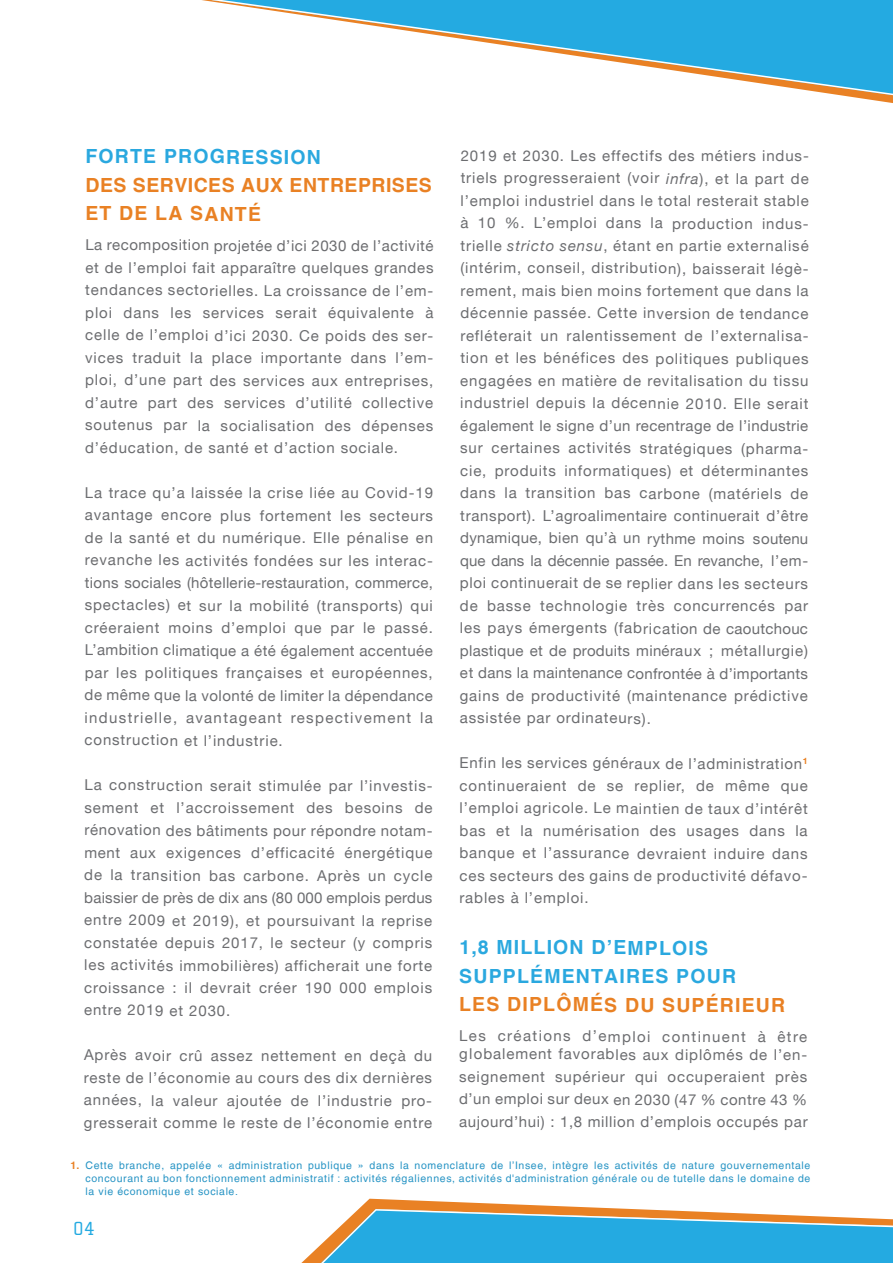
<style>
.page{position:relative;width:893px;height:1263px;background:#fff}
.page>*{position:absolute;margin:0;border:0;box-sizing:border-box;transform-origin:0 0}
.t1{font:700 19.5px/28.5px "Helvetica LT";letter-spacing:.06em;color:#2aa8df}
.t2{font:700 19.5px/28.3px "Helvetica LT";letter-spacing:.02em;color:#e98124}
.t3{font:700 19.5px "Helvetica LT";letter-spacing:.06em;color:#e98124}
.t4{font:19.5px "Cholla Slab OT";color:#24aae1}
.t5{font:15px/22.5px "Helvetica Neue LT";letter-spacing:.06em;color:#6c6d70;text-align:justify}
.t6{font:10.5px/12.6px "Helvetica LT";letter-spacing:.06em;color:#2593c4;text-align:justify}
.t7{font:700 10.5px "Helvetica LT";color:#e98124}
.s1{font-style:italic}
</style>
<div class="page">
<svg style="left:202px;top:0;width:691px;height:103px"></svg>
<svg style="left:301px;top:1199px;width:592px;height:64px"></svg>
<h1 class="t1" style="left:86px;top:142px;width:237px">FORTE PROGRESSION</h1>
<h1 class="t2" style="left:85px;top:171px;width:348px">DES SERVICES AUX ENTREPRISES<br>ET DE LA SANTÉ</h1>
<p class="t5" style="left:85px;top:234px;width:350px">La recomposition projetée d’ici 2030 de l’activité et de l’emploi fait apparaître quelques grandes tendances sectorielles. La croissance de l’em&shy;ploi dans les services serait équivalente à celle de l’emploi d’ici 2030. Ce poids des ser&shy;vices traduit la place importante dans l’em&shy;ploi, d’une part des services aux entreprises, d’autre part des services d’utilité collective soutenus par la socialisation des dépenses d’éducation, de santé et d’action sociale.</p>
<p class="t5" style="left:85px;top:481px;width:350px">La trace qu’a laissée la crise liée au Covid-19 avantage encore plus fortement les secteurs de la santé et du numérique. Elle pénalise en revanche les activités fondées sur les interac&shy;tions sociales (hôtellerie-restauration, commerce, spectacles) et sur la mobilité (transports) qui créeraient moins d’emploi que par le passé.<br>L’ambition climatique a été également accentuée par les politiques françaises et européennes, de même que la volonté de limiter la dépendance industrielle, avantageant respectivement la construction et l’industrie.</p>
<p class="t5" style="left:84px;top:774px;width:350px">La construction serait stimulée par l’investis&shy;sement et l’accroissement des besoins de rénovation des bâtiments pour répondre notam&shy;ment aux exigences d’efficacité énergétique de la transition bas carbone. Après un cycle baissier de près de dix ans (80 000 emplois perdus entre 2009 et 2019), et poursuivant la reprise constatée depuis 2017, le secteur (y compris les activités immobilières) afficherait une forte croissance : il devrait créer 190 000 emplois entre 2019 et 2030.</p>
<p class="t5" style="left:84px;top:1044px;width:350px">Après avoir crû assez nettement en deçà du reste de l’économie au cours des dix dernières années, la valeur ajoutée de l’industrie pro&shy;gresserait comme le reste de l’économie entre</p>
<p class="t5" style="left:460px;top:144px;width:351px">2019 et 2030. Les effectifs des métiers indus&shy;triels progresseraient (voir <span class="s1">infra</span>), et la part de l’emploi industriel dans le total resterait stable à 10 %. L’emploi dans la production indus&shy;trielle <span class="s1">stricto sensu</span>, étant en partie externalisé (intérim, conseil, distribution), baisserait légè&shy;rement, mais bien moins fortement que dans la décennie passée. Cette inversion de tendance refléterait un ralentissement de l’externalisa&shy;tion et les bénéfices des politiques publiques engagées en matière de revitalisation du tissu industriel depuis la décennie 2010. Elle serait également le signe d’un recentrage de l’industrie sur certaines activités stratégiques (pharma&shy;cie, produits informatiques) et déterminantes dans la transition bas carbone (matériels de transport). L’agroalimentaire continuerait d’être dynamique, bien qu’à un rythme moins soutenu que dans la décennie passée. En revanche, l’em&shy;ploi continuerait de se replier dans les secteurs de basse technologie très concurrencés par les pays émergents (fabrication de caoutchouc plastique et de produits minéraux ; métallurgie) et dans la maintenance confrontée à d’importants gains de productivité (maintenance prédictive assistée par ordinateurs).</p>
<p class="t5" style="left:459px;top:752px;width:350px">Enfin les services généraux de l’administration<sup>1 </sup>continueraient de se replier, de même que l’emploi agricole. Le maintien de taux d’intérêt bas et la numérisation des usages dans la banque et l’assurance devraient induire dans ces secteurs des gains de productivité défavo&shy;rables à l’emploi.</p>
<h1 class="t1" style="left:459px;top:933px;width:278px">1,8 MILLION D’EMPLOIS<br>SUPPLÉMENTAIRES POUR</h1>
<h1 class="t3" style="left:459px;top:993px;width:328px">LES DIPLÔMÉS DU SUPÉRIEUR</h1>
<p class="t5" style="left:459px;top:1027px;width:350px;line-height:18px">Les créations d’emploi continuent à être globalement favorables aux diplômés de l’en-</p>
<p class="t5" style="left:459px;top:1065px;width:350px">seignement supérieur qui occuperaient près d’un emploi sur deux en 2030 (47 % contre 43 % aujourd’hui) : 1,8 million d’emplois occupés par</p>
<p class="t6" style="left:86px;top:1159px;width:726px">Cette branche, appelée « administration publique » dans la nomenclature de l’Insee, intègre les activités de nature gouvernementale concourant au bon fonctionnement administratif : activités régaliennes, activités d'administration générale ou de tutelle dans le domaine de la vie économique et sociale.</p>
<p class="t7" style="left:70px;top:1159px;width:10px">1.</p>
<h1 class="t4" style="left:74px;top:1218px;width:23px">04</h1>
</div>
